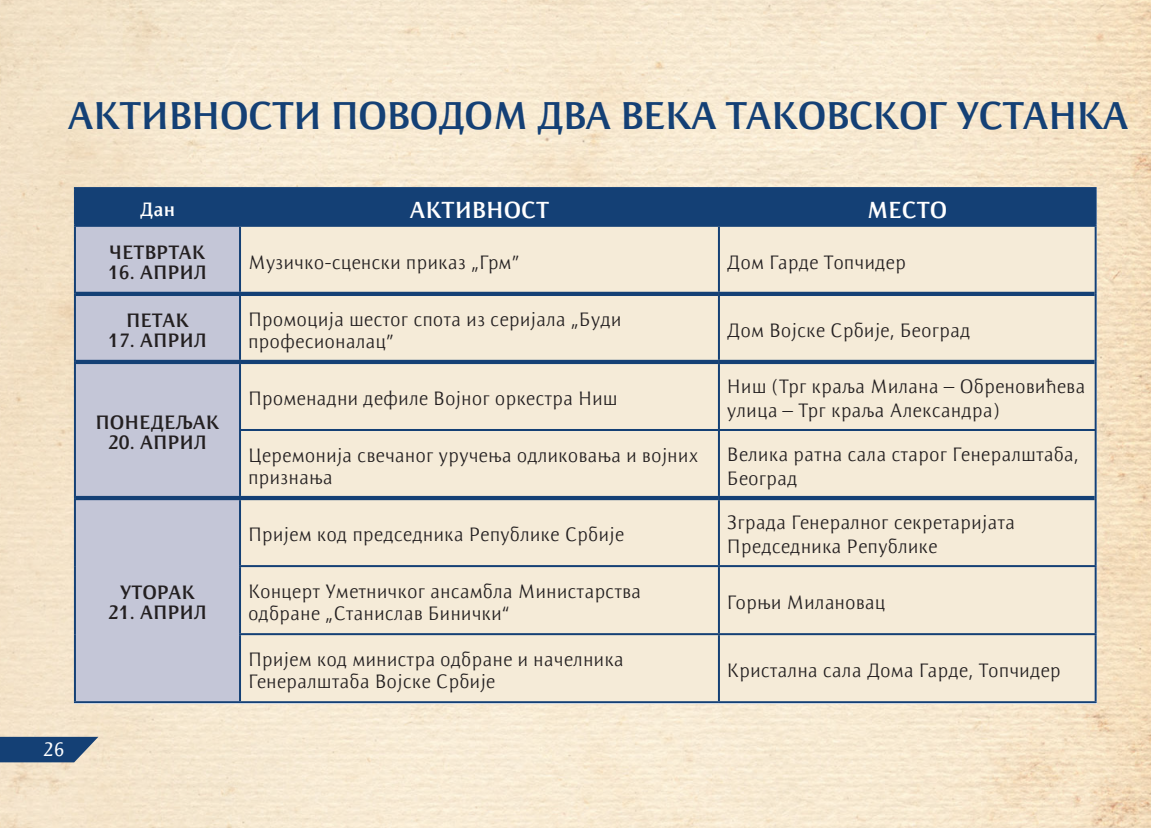
<style>
.page{position:relative;width:1151px;height:828px;background:#fff}
.page>*{position:absolute;margin:0;border:0;box-sizing:border-box;transform-origin:0 0}
.t1{font:700 40px "Resavska S Sans";letter-spacing:.105em;color:#144075}
.t2{font:700 24px "Resavska S Sans";color:#fff}
.t3{font:300 20px/22px "Resavska S Sans";color:#231f20}
.t4{font:700 20px "Resavska S Sans";letter-spacing:.095em;color:#231f20}
.t5{font:700 20px "Resavska S Sans";color:#fff}
.t6{font:500 20px "Resavska S Sans";color:#fff}
</style>
<div class="page">
<img style="left:0;top:0;width:1151px;height:828px">
<svg style="left:0;top:737px;width:98px;height:25px;background:#2e537f"></svg>
<div style="left:76px;top:189px;width:1019px;height:36px;background:#144075"></div>
<div style="left:76px;top:227px;width:163px;height:474px;background:#c4c6d7"></div>
<div style="left:241px;top:227px;width:854px;height:474px;background:#f5ebd8"></div>
<hr style="left:74px;top:225px;width:166px;height:2px;background:#144075">
<hr style="left:74px;top:227px;width:2px;height:67px;background:#144075">
<hr style="left:240px;top:225px;width:479px;height:2px;background:#144075">
<hr style="left:239px;top:227px;width:2px;height:65px;background:#144075">
<hr style="left:719px;top:225px;width:378px;height:2px;background:#144075">
<hr style="left:718px;top:227px;width:2px;height:65px;background:#144075">
<hr style="left:1095px;top:227px;width:2px;height:67px;background:#144075">
<hr style="left:74px;top:294px;width:2px;height:68px;background:#144075">
<hr style="left:239px;top:296px;width:2px;height:64px;background:#144075">
<hr style="left:718px;top:296px;width:2px;height:64px;background:#144075">
<hr style="left:1095px;top:294px;width:2px;height:68px;background:#144075">
<hr style="left:74px;top:362px;width:2px;height:68px;background:#144075">
<hr style="left:239px;top:364px;width:2px;height:65px;background:#144075">
<hr style="left:718px;top:364px;width:2px;height:65px;background:#144075">
<hr style="left:1095px;top:362px;width:2px;height:67px;background:#144075">
<hr style="left:74px;top:430px;width:2px;height:68px;background:#144075">
<hr style="left:239px;top:429px;width:480px;height:2px;background:#144075">
<hr style="left:239px;top:431px;width:2px;height:65px;background:#144075">
<hr style="left:719px;top:429px;width:378px;height:2px;background:#144075">
<hr style="left:718px;top:431px;width:2px;height:65px;background:#144075">
<hr style="left:1095px;top:431px;width:2px;height:67px;background:#144075">
<hr style="left:74px;top:498px;width:2px;height:68px;background:#144075">
<hr style="left:239px;top:500px;width:2px;height:65px;background:#144075">
<hr style="left:718px;top:500px;width:2px;height:65px;background:#144075">
<hr style="left:1095px;top:498px;width:2px;height:67px;background:#144075">
<hr style="left:74px;top:566px;width:2px;height:68px;background:#144075">
<hr style="left:239px;top:565px;width:480px;height:2px;background:#144075">
<hr style="left:239px;top:567px;width:2px;height:66px;background:#144075">
<hr style="left:719px;top:565px;width:378px;height:2px;background:#144075">
<hr style="left:718px;top:567px;width:2px;height:66px;background:#144075">
<hr style="left:1095px;top:567px;width:2px;height:66px;background:#144075">
<hr style="left:74px;top:634px;width:2px;height:67px;background:#144075">
<hr style="left:239px;top:633px;width:480px;height:2px;background:#144075">
<hr style="left:239px;top:635px;width:2px;height:66px;background:#144075">
<hr style="left:719px;top:633px;width:378px;height:2px;background:#144075">
<hr style="left:718px;top:635px;width:2px;height:66px;background:#144075">
<hr style="left:1095px;top:635px;width:2px;height:66px;background:#144075">
<hr style="left:74px;top:701px;width:166px;height:2px;background:#144075">
<hr style="left:240px;top:701px;width:479px;height:2px;background:#144075">
<hr style="left:719px;top:701px;width:378px;height:2px;background:#144075">
<hr style="left:74px;top:187px;width:166px;height:2px;background:#144075">
<hr style="left:74px;top:189px;width:2px;height:36px;background:#144075">
<hr style="left:240px;top:187px;width:479px;height:2px;background:#144075">
<hr style="left:239px;top:189px;width:2px;height:36px;background:#144075">
<hr style="left:719px;top:187px;width:378px;height:2px;background:#144075">
<hr style="left:718px;top:189px;width:2px;height:36px;background:#144075">
<hr style="left:1095px;top:189px;width:2px;height:36px;background:#144075">
<hr style="left:76px;top:292px;width:164px;height:4px;background:#144075">
<hr style="left:240px;top:292px;width:479px;height:4px;background:#144075">
<hr style="left:719px;top:292px;width:376px;height:4px;background:#144075">
<hr style="left:76px;top:360px;width:164px;height:4px;background:#144075">
<hr style="left:240px;top:360px;width:479px;height:4px;background:#144075">
<hr style="left:719px;top:360px;width:376px;height:4px;background:#144075">
<hr style="left:76px;top:496px;width:164px;height:4px;background:#144075">
<hr style="left:240px;top:496px;width:479px;height:4px;background:#144075">
<hr style="left:719px;top:496px;width:376px;height:4px;background:#144075">
<h1 class="t1" style="left:68px;top:93px;width:50px">акти</h1>
<h1 class="t1" style="left:168px;top:93px;width:957px">вности поводом два века таковског устанка</h1>
<p class="t5" style="left:140px;top:198px;width:37px">Дан</p>
<p class="t2" style="left:410px;top:196px;width:79px">АКТИВНОС</p>
<p class="t2" style="left:536px;top:196px;width:15px">Т</p>
<p class="t2" style="left:867px;top:196px;width:79px">МЕСТО</p>
<p class="t4" style="left:109px;top:241px;width:97px">ЧЕТВРТАК</p>
<p class="t4" style="left:108px;top:261px;width:100px">16. април</p>
<p class="t3" style="left:248px;top:251px;width:273px">Музичко-сценски приказ „Грм”</p>
<p class="t3" style="left:727px;top:251px;width:181px">Дом Гарде Топчидер</p>
<p class="t4" style="left:126px;top:309px;width:61px">петак</p>
<p class="t4" style="left:108px;top:329px;width:100px">17. април</p>
<p class="t3" style="left:248px;top:308px;width:375px">Промоција шестог спота из серијала „Буди професионалац”</p>
<p class="t3" style="left:727px;top:319px;width:245px">Дом Војске Србије, Београд</p>
<p class="t6" style="left:43px;top:738px;width:23px">26</p>
<p class="t4" style="left:95px;top:411px;width:122px">понедељак</p>
<p class="t4" style="left:108px;top:431px;width:100px">20. април</p>
<p class="t4" style="left:120px;top:581px;width:73px">уторак</p>
<p class="t4" style="left:108px;top:601px;width:100px">21. април</p>
<p class="t3" style="left:248px;top:387px;width:371px">Променадни дефиле Војног оркестра Ниш</p>
<p class="t3" style="left:727px;top:374px;width:360px;line-height:24px">Ниш (Трг краља Милана – Обреновићева улица – Трг краља Александра)</p>
<p class="t3" style="left:248px;top:444px;width:452px">Церемонија свечаног уручења одликовања и војних признања</p>
<p class="t3" style="left:727px;top:442px;width:354px;line-height:24px">Велика ратна сала старог Генералштаба,<br>Београд</p>
<p class="t3" style="left:248px;top:523px;width:378px">Пријем код председника Републике Србије</p>
<p class="t3" style="left:727px;top:510px;width:290px;line-height:24px">Зграда Генералног секретаријата<br>Председника Републике</p>
<p class="t3" style="left:248px;top:580px;width:395px">Концерт Уметничког ансамбла Министарства одбране „Станислав Бинички“</p>
<p class="t3" style="left:727px;top:591px;width:160px">Горњи Милановац</p>
<p class="t3" style="left:248px;top:648px;width:377px">Пријем код министра одбране и начелника<br>Генералштаба Војске Србије</p>
<p class="t3" style="left:727px;top:659px;width:335px">Кристална сала Дома Гарде, Топчидер</p>
</div>
